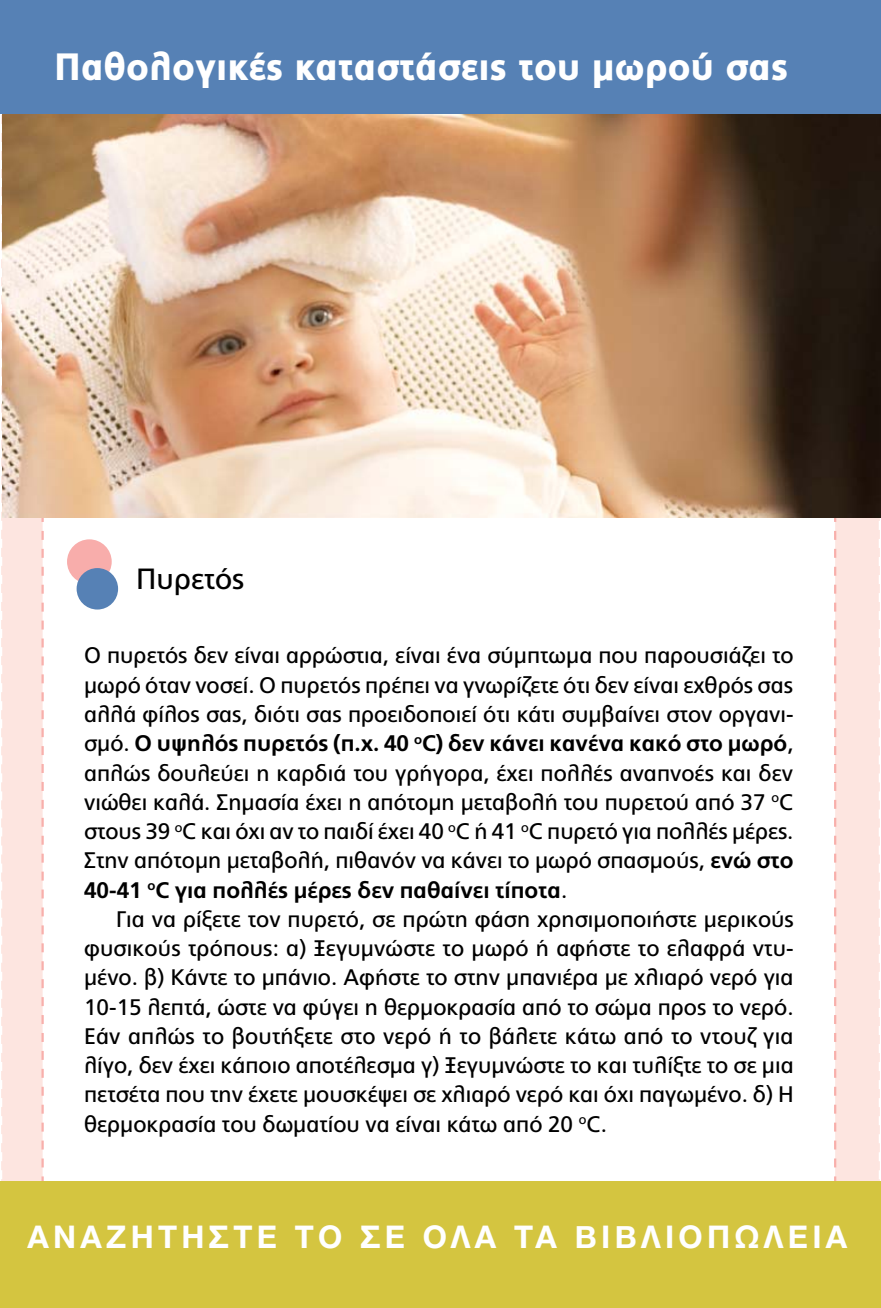
<style>
.page{position:relative;width:881px;height:1308px;background:#fff}
.page>*{position:absolute;margin:0;border:0;box-sizing:border-box;transform-origin:0 0}
.t1{font:900 38.02px "PF Catalog";color:#fff;scale:.92 1}
.t2{font:700 33.3px "Helvetica Neue Greek";letter-spacing:.13em;color:#fff}
.t3{font:29.25px "PF Catalog";color:#000}
.t4{font:22.5px/29.2px "PF Catalog";color:#000;text-align:justify}
.s1{font-weight:700}
</style>
<div class="page">
<div style="left:1px;top:115px;width:879px;height:1066px;background:#fde5e0"></div>
<svg style="left:40px;top:518px;width:797px;height:663px"></svg>
<img style="left:2px;top:114px;width:878px;height:404px">
<div style="left:0;top:0;width:880px;height:114px;background:#5681b5"></div>
<div style="left:67px;top:539px;width:45px;height:45px;background:#f8adab;border-radius:50%"></div>
<div style="left:77px;top:568px;width:41px;height:41px;background:#5681b5;border-radius:50%"></div>
<div style="left:0;top:1181px;width:880px;height:126px;background:#d4c540"></div>
<h1 class="t1" style="left:54px;top:45px;width:798px">Παθολογικές καταστάσεις του μωρού σας</h1>
<h3 class="t3" style="left:136px;top:562px;width:109px">Πυρετός</h3>
<p class="t4" style="left:84px;top:641px;width:710px">Ο πυρετός δεν είναι αρρώστια, είναι ένα σύμπτωμα που παρουσιάζει το μωρό όταν νοσεί. Ο πυρετός πρέπει να γνωρίζετε ότι δεν είναι εχθρός σας αλλά φίλος σας, διότι σας προειδοποιεί ότι κάτι συμβαίνει στον οργανι&shy;σμό. <span class="s1">Ο υψηλός πυρετός (π.χ. 40</span> <sup>ο</sup><span class="s1">C) δεν κάνει κανένα κακό στο μωρό</span>, απλώς δουλεύει η καρδιά του γρήγορα, έχει πολλές αναπνοές και δεν νιώθει καλά. Σημασία έχει η απότομη μεταβολή του πυρετού από 37 <sup>ο</sup>C στους 39 <sup>ο</sup>C και όχι αν το παιδί έχει 40 <sup>ο</sup>C ή 41 <sup>ο</sup>C πυρετό για πολλές μέρες.<br>Στην απότομη μεταβολή, πιθανόν να κάνει το μωρό σπασμούς, <span class="s1">ενώ στο 40-41</span> <sup>ο</sup><span class="s1">C για πολλές μέρες δεν παθαίνει τίποτα</span>.</p>
<p class="t4" style="left:84px;top:904px;width:711px;text-indent:32px">Για να ρίξετε τον πυρετό, σε πρώτη φάση χρησιμοποιήστε μερικούς φυσικούς τρόπους: α) Ξεγυμνώστε το μωρό ή αφήστε το ελαφρά ντυ&shy;μένο. β) Κάντε το μπάνιο. Αφήστε το στην μπανιέρα με χλιαρό νερό για 10-15 λεπτά, ώστε να φύγει η θερμοκρασία από το σώμα προς το νερό.<br>Εάν απλώς το βουτήξετε στο νερό ή το βάλετε κάτω από το ντουζ για λίγο, δεν έχει κάποιο αποτέλεσμα γ) Ξεγυμνώστε το και τυλίξτε το σε μια πετσέτα που την έχετε μουσκέψει σε χλιαρό νερό και όχι παγωμένο. δ) Η θερμοκρασία του δωματίου να είναι κάτω από 20 <sup>ο</sup>C.</p>
<h2 class="t2" style="left:27px;top:1219px;width:821px">αναζητηστε το σε ολα τα βιβλιοπωλεια</h2>
</div>
